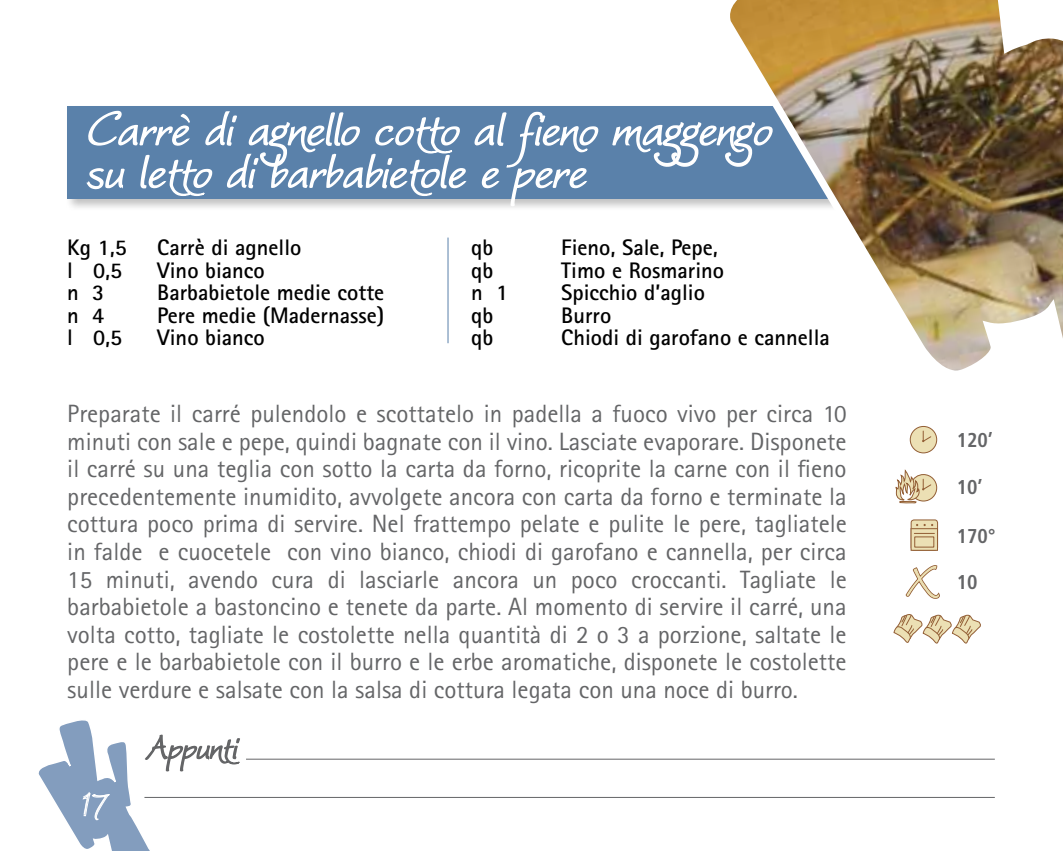
<style>
.page{position:relative;width:1063px;height:851px;background:#fff}
.page>*{position:absolute;margin:0;border:0;box-sizing:border-box;transform-origin:0 0}
.t1{font:italic 62.5px "Worstveld Sling Extra";letter-spacing:-.005em;color:#fff}
.t2{font:italic 42.5px "Worstveld Sling Extra";color:#fff}
.t3{font:25px/27.5px "Rotis Sans Serif";color:#646567;text-align:justify}
.t4{font:700 22.5px "Rotis Sans Serif";color:#000}
.t5{font:700 condensed 20px "Frutiger";color:#646567}
</style>
<div class="page">
<div style="left:65px;top:103px;width:817px;height:108px;background:#000;opacity:.25"></div>
<div style="left:67px;top:106px;width:802px;height:92px;background:#5a81aa"></div>
<hr style="left:144px;top:796px;width:851px;height:1px;background:#646567">
<hr style="left:246px;top:758px;width:749px;height:1px;background:#646567">
<div style="left:911px;top:520px;width:27px;height:30px;background:#ece0b4;border-radius:3px"></div>
<div style="left:911px;top:519px;width:27px;height:31px;border:1px solid #935f36;border-radius:3px"></div>
<svg style="left:911px;top:548px;width:27px;height:2px"></svg>
<svg style="left:911px;top:524px;width:27px;height:24px"></svg>
<svg style="left:905px;top:565px;width:35px;height:34px"></svg>
<svg style="left:893px;top:614px;width:88px;height:30px"></svg>
<img style="left:718px;top:0;width:345px;height:504px">
<hr style="left:448px;top:237px;width:1px;height:106px;background:#5a81aa">
<svg style="left:38px;top:720px;width:203px;height:130px"></svg>
<svg style="left:612px;top:109px;width:161px;height:59px"></svg>
<svg style="left:86px;top:103px;width:513px;height:108px"></svg>
<h1 class="t1" style="left:85px;top:99px;width:687px">Carrè di agnello cotto al fieno maggengo</h1>
<h1 class="t1" style="left:85px;top:142px;width:502px">su letto di barbabietole e pere</h1>
<p class="t4" style="left:67px;top:233px;width:61px">Kg 1,5</p>
<p class="t4" style="left:157px;top:233px;width:146px">Carrè di agnello</p>
<p class="t4" style="left:67px;top:256px;width:56px">l 0,5</p>
<p class="t4" style="left:157px;top:256px;width:109px">Vino bianco</p>
<p class="t4" style="left:67px;top:278px;width:39px">n 3</p>
<p class="t4" style="left:157px;top:278px;width:228px">Barbabietole medie cotte</p>
<p class="t4" style="left:67px;top:301px;width:39px">n 4</p>
<p class="t4" style="left:157px;top:301px;width:228px">Pere medie (Madernasse)</p>
<p class="t4" style="left:67px;top:323px;width:56px">l 0,5</p>
<p class="t4" style="left:157px;top:323px;width:109px">Vino bianco</p>
<p class="t4" style="left:471px;top:233px;width:24px">qb</p>
<p class="t4" style="left:561px;top:233px;width:158px">Fieno, Sale, Pepe,</p>
<p class="t4" style="left:471px;top:256px;width:24px">qb</p>
<p class="t4" style="left:561px;top:256px;width:164px">Timo e Rosmarino</p>
<p class="t4" style="left:471px;top:278px;width:39px">n 1</p>
<p class="t4" style="left:561px;top:278px;width:145px">Spicchio d’aglio</p>
<p class="t4" style="left:471px;top:301px;width:24px">qb</p>
<p class="t4" style="left:561px;top:301px;width:51px">Burro</p>
<p class="t4" style="left:471px;top:323px;width:24px">qb</p>
<p class="t4" style="left:561px;top:323px;width:270px">Chiodi di garofano e cannella</p>
<p class="t3" style="left:67px;top:400px;width:781px">Preparate il carré pulendolo e scottatelo in padella a fuoco vivo per circa 10 minuti con sale e pepe, quindi bagnate con il vino. Lasciate evaporare. Disponete il carré su una teglia con sotto la carta da forno, ricoprite la carne con il fieno precedentemente inumidito, avvolgete ancora con carta da forno e terminate la cottura poco prima di servire. Nel frattempo pelate e pulite le pere, tagliatele in falde e cuocetele con vino bianco, chiodi di garofano e cannella, per circa 15 minuti, avendo cura di lasciarle ancora un poco croccanti. Tagliate le barbabietole a bastoncino e tenete da parte. Al momento di servire il carré, una volta cotto, tagliate le costolette nella quantità di 2 o 3 a porzione, saltate le pere e le barbabietole con il burro e le erbe aromatiche, disponete le costolette sulle verdure e salsate con la salsa di cottura legata con una noce di burro.</p>
<h2 class="t2" style="left:79px;top:783px;width:29px">17</h2>
<p class="t5" style="left:957px;top:428px;width:38px">120’</p>
<p class="t5" style="left:957px;top:475px;width:27px">10’</p>
<p class="t5" style="left:957px;top:523px;width:41px">170°</p>
<p class="t5" style="left:957px;top:570px;width:22px">10</p>
</div>
